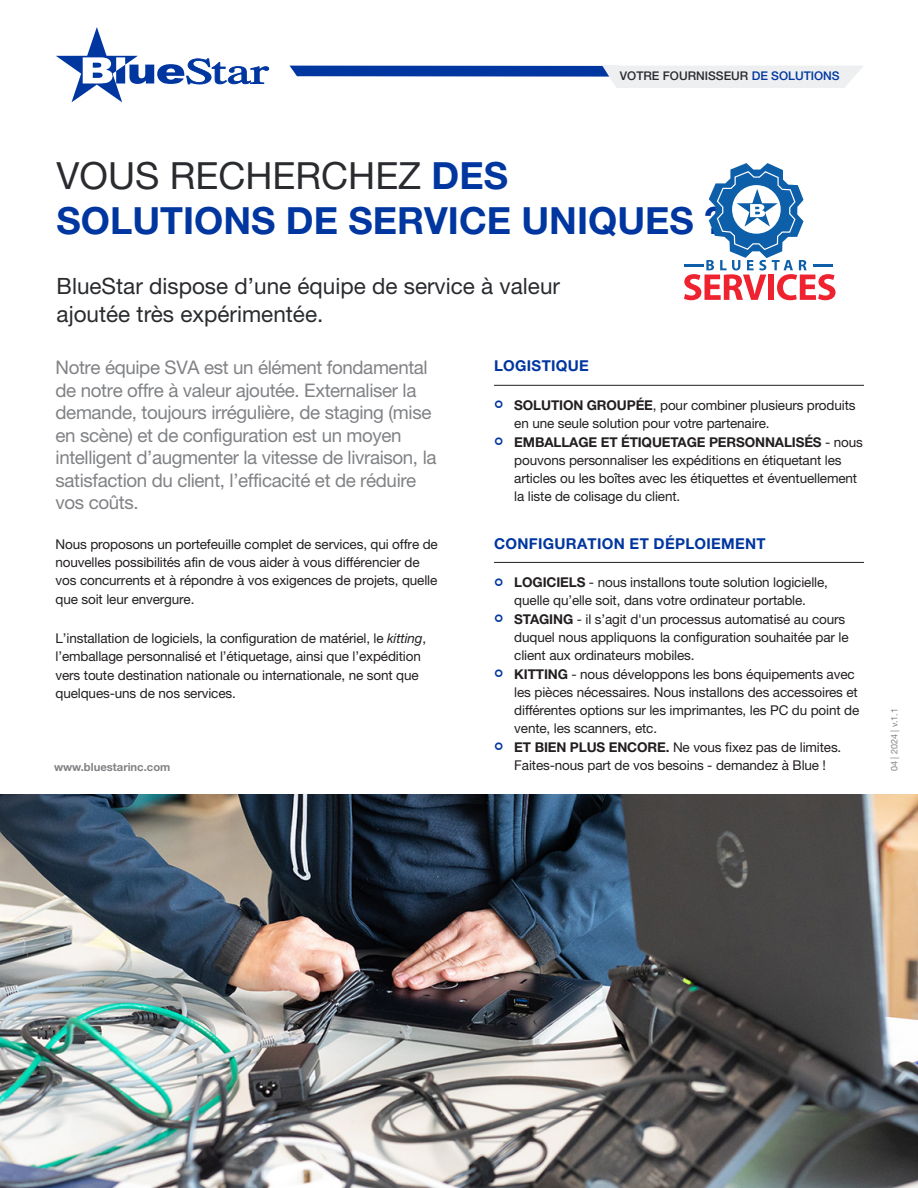
<style>
.page{position:relative;width:918px;height:1188px;background:#fff}
.page>*{position:absolute;margin:0;border:0;box-sizing:border-box;transform-origin:0 0}
.Headline{font:700 37.5px "Helvetica Neue LT Std";color:#0036a0}
.Headline-2{font:37.5px "Helvetica Neue LT Std";color:#292b2f}
.Subhead{font:22.5px/28.5px "Helvetica Neue LT Std";color:#292b2f}
.Light_Grey_Subhead{font:18.75px/22.5px "Helvetica Neue LT Std";letter-spacing:-.02em;color:#808285}
.Subhead_lined{font:700 15px "Helvetica Neue LT Std";letter-spacing:.02em;color:#0036a0}
.Paragraph{font:13.5px/18.3px "Helvetica Neue LT Std";letter-spacing:-.01em;color:#231f20}
.t1{font:500 12px "Helvetica Neue LT Std";color:#292b2f}
.t2{font:700 11.25px "Helvetica Neue LT Std";color:#808285}
.t3{font:9px "Helvetica Neue LT Std";color:#808285}
.s1{color:#0036a0}
.s2{font-weight:700;color:#0036a0}
.s3{font-weight:700}
.s4{font-style:italic}
</style>
<div class="page">
<svg style="left:56px;top:27px;width:213px;height:75px"></svg>
<svg style="left:290px;top:66px;width:573px;height:22px"></svg>
<hr style="left:494px;top:385px;width:370px;height:1px;background:#231f20">
<hr style="left:494px;top:562px;width:370px;height:1px;background:#231f20">
<svg style="left:684px;top:163px;width:152px;height:137px"></svg>
<img style="left:0;top:794px;width:918px;height:394px">
<p class="t1" style="left:620px;top:69px;width:221px">VOTRE FOURNISSEUR <span class="s1">DE SOLUTIONS</span></p>
<p class="Headline-2" style="left:57px;top:153px;width:453px">VOUS RECHERCHEZ <span class="s2">DES</span></p>
<p class="Headline" style="left:57px;top:197px;width:670px">SOLUTIONS DE SERVICE UNIQUES ?</p>
<p class="Subhead" style="left:57px;top:271px;width:505px">BlueStar dispose d’une équipe de service à valeur ajoutée très expérimentée.</p>
<p class="Subhead_lined" style="left:494px;top:357px;width:96px">LOGISTIQUE</p>
<p class="Paragraph" style="left:514px;top:396px;width:343px"><span class="s3">SOLUTION GROUPÉE</span>, pour combiner plusieurs produits en une seule solution pour votre partenaire.</p>
<p class="Paragraph" style="left:514px;top:432px;width:350px"><span class="s3">EMBALLAGE ET ÉTIQUETAGE PERSONNALISÉS</span> - nous pouvons personnaliser les expéditions en étiquetant les articles ou les boîtes avec les étiquettes et éventuellement la liste de colisage du client.</p>
<p class="Subhead_lined" style="left:494px;top:534px;width:273px">CONFIGURATION ET DÉPLOIEMENT</p>
<p class="Paragraph" style="left:514px;top:573px;width:315px"><span class="s3">LOGICIELS</span> - nous installons toute solution logicielle, quelle qu’elle soit, dans votre ordinateur portable.</p>
<p class="Paragraph" style="left:514px;top:610px;width:336px"><span class="s3">STAGING</span> - il s’agit d'un processus automatisé au cours duquel nous appliquons la configuration souhaitée par le client aux ordinateurs mobiles.</p>
<p class="Paragraph" style="left:514px;top:664px;width:347px"><span class="s3">KITTING</span> - nous développons les bons équipements avec les pièces nécessaires. Nous installons des accessoires et différentes options sur les imprimantes, les PC du point de vente, les scanners, etc.</p>
<p class="Paragraph" style="left:514px;top:738px;width:329px"><span class="s3">ET BIEN PLUS ENCORE.</span> Ne vous fixez pas de limites.<br>Faites-nous part de vos besoins - demandez à Blue !</p>
<p class="Light_Grey_Subhead" style="left:56px;top:356px;width:382px">Notre équipe SVA est un élément fondamental de notre offre à valeur ajoutée. Externaliser la demande, toujours irrégulière, de staging (mise en scène) et de configuration est un moyen intelligent d’augmenter la vitesse de livraison, la satisfaction du client, l’efficacité et de réduire vos coûts.</p>
<p class="Paragraph" style="left:56px;top:535px;width:384px">Nous proposons un portefeuille complet de services, qui offre de nouvelles possibilités afin de vous aider à vous différencier de vos concurrents et à répondre à vos exigences de projets, quelle que soit leur envergure.</p>
<p class="Paragraph" style="left:56px;top:629px;width:372px">L’installation de logiciels, la configuration de matériel, le <span class="s4">kitting</span>, l’emballage personnalisé et l’étiquetage, ainsi que l’expédition vers toute destination nationale ou internationale, ne sont que quelques-uns de nos services.</p>
<p class="t2" style="left:54px;top:760px;width:118px">www.bluestarinc.com</p>
<p class="t3" style="left:889px;top:771px;width:64px;rotate:-90deg">04 | 2024 | v.1.1</p>
</div>
